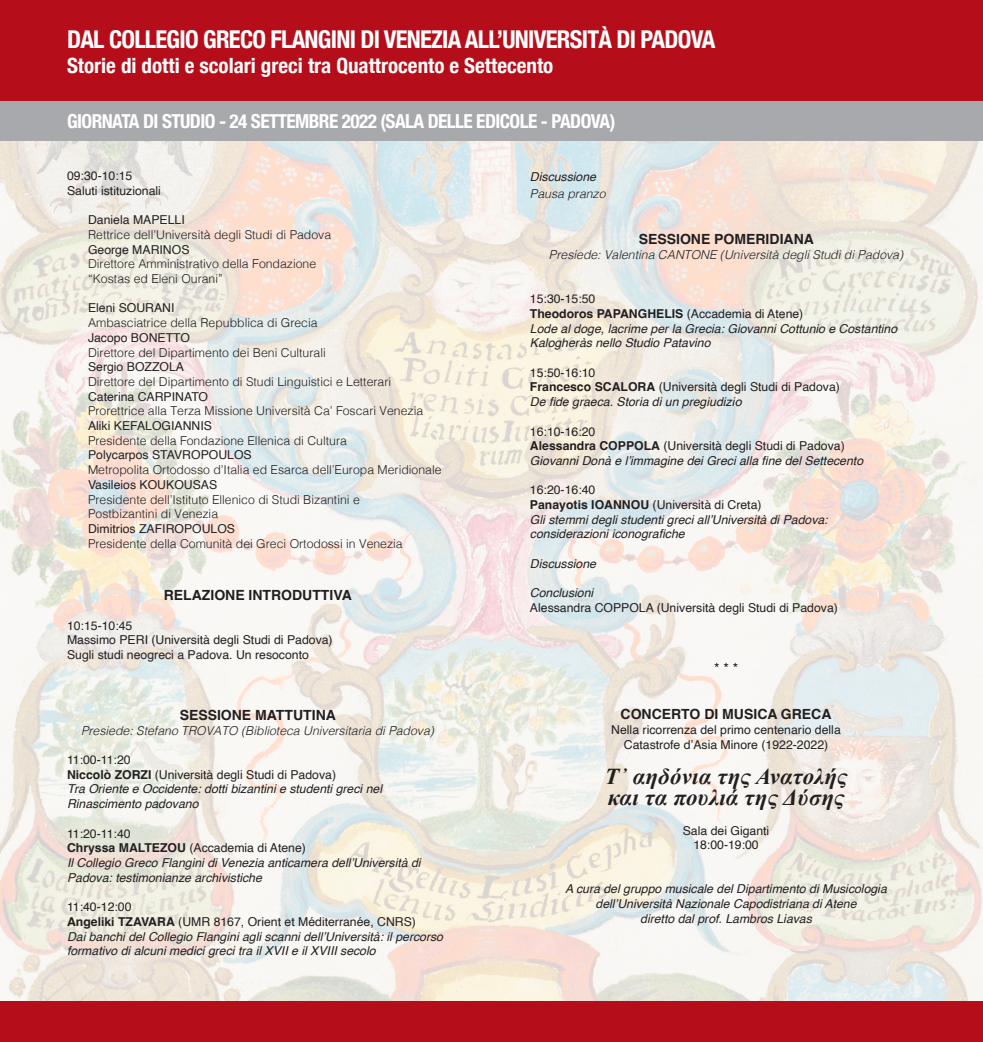
<style>
.page{position:relative;width:983px;height:1042px;background:#fff}
.page>*{position:absolute;margin:0;border:0;box-sizing:border-box;transform-origin:0 0}
.t1{font:700 condensed 24.5px "Helvetica Neue";letter-spacing:-.03em;color:#fff}
.t2{font:italic 700 22.75px/21px "Times New Roman";letter-spacing:.01em;color:#231f20}
.t3{font:700 condensed 21px "Helvetica Neue";color:#fff}
.t4{font:700 condensed 19.25px "Helvetica Neue";letter-spacing:-.03em;color:#fff}
.t5{font:700 14px "Helvetica";color:#231f20}
.t6{font:14px "Helvetica";color:#231f20}
.t7{font:italic 12.25px/14.7px "Helvetica";color:#231f20}
.t8{font:300 12.25px/14.7px "Helvetica";color:#231f20}
.t9{font:12.25px "Helvetica";color:#231f20}
.t10{font:italic 300 12.25px "Helvetica";color:#231f20}
.t11{font:700 12.25px "Helvetica";color:#231f20}
.s1{font-weight:400}
.s2{font-weight:700}
</style>
<div class="page">
<img style="left:0;top:140px;width:982px;height:862px">
<div style="left:0;top:0;width:982px;height:103px;background:#b50e1a"></div>
<div style="left:0;top:1002px;width:982px;height:40px;background:#b50e1a"></div>
<div style="left:0;top:101px;width:982px;height:39px;background:#a8a9ad"></div>
<p class="t1" style="left:67px;top:19px;width:649px">DAL COLLEGIO GRECO FLANGINI DI VENEZIA ALL’UNIVERSITÀ DI PADOVA</p>
<p class="t3" style="left:67px;top:48px;width:487px">Storie di dotti e scolari greci tra Quattrocento e Settecento</p>
<p class="t4" style="left:67px;top:105px;width:549px">GIORNATA DI STUDIO - 24 SETTEMBRE 2022 (SALA DELLE EDICOLE - PADOVA)</p>
<p class="t9" style="left:67px;top:166px;width:67px">09:30-10:15</p>
<p class="t9" style="left:67px;top:181px;width:95px">Saluti istituzionali</p>
<p class="t8" style="left:88px;top:212px;width:245px"><span class="s1">Daniela MAPELLI<br></span>Rettrice dell’Università degli Studi di Padova</p>
<p class="t8" style="left:88px;top:241px;width:230px"><span class="s1">George MARINOS<br></span>Direttore Amministrativo della Fondazione “Kostas ed Eleni Ourani”</p>
<p class="t8" style="left:88px;top:300px;width:231px"><span class="s1">Eleni SOURANI<br></span>Ambasciatrice della Repubblica di Grecia</p>
<p class="t8" style="left:88px;top:329px;width:239px"><span class="s1">Jacopo BONETTO<br></span>Direttore del Dipartimento dei Beni Culturali</p>
<p class="t8" style="left:88px;top:359px;width:304px"><span class="s1">Sergio BOZZOLA<br></span>Direttore del Dipartimento di Studi Linguistici e Letterari</p>
<p class="t8" style="left:88px;top:388px;width:336px"><span class="s1">Caterina CARPINATO<br></span>Prorettrice alla Terza Missione Università Ca’ Foscari Venezia</p>
<p class="t8" style="left:88px;top:417px;width:260px"><span class="s1">Aliki KEFALOGIANNIS<br></span>Presidente della Fondazione Ellenica di Cultura</p>
<p class="t8" style="left:88px;top:447px;width:355px"><span class="s1">Polycarpos STAVROPOULOS<br></span>Μetropolita Ortodosso d’Italia ed Esarca dell’Europa Meridionale</p>
<p class="t8" style="left:88px;top:476px;width:273px"><span class="s1">Vasileios KOUKOUSAS<br></span>Presidente dell’Istituto Ellenico di Studi Bizantini e<br>Postbizantini di Venezia</p>
<p class="t8" style="left:88px;top:520px;width:316px"><span class="s1">Dimitrios ZAFIROPOULOS<br></span>Presidente della Comunità dei Greci Ortodossi in Venezia</p>
<p class="t5" style="left:164px;top:587px;width:189px">RELAZIONE INTRODUTTIVA</p>
<p class="t9" style="left:67px;top:616px;width:67px">10:15-10:45</p>
<p class="t9" style="left:67px;top:630px;width:267px">Massimo PERI (Università degli Studi di Padova)</p>
<p class="t9" style="left:67px;top:645px;width:243px">Sugli studi neogreci a Padova. Un resoconto</p>
<p class="t5" style="left:180px;top:706px;width:158px">SESSIONE MATTUTINA</p>
<p class="t10" style="left:81px;top:720px;width:354px">Presiede: Stefano TROVATO (Biblioteca Universitaria di Padova)</p>
<p class="t9" style="left:67px;top:750px;width:65px">11:00-11:20</p>
<p class="t9" style="left:67px;top:765px;width:270px"><span class="s2">Niccolò ZORZI</span> (Università degli Studi di Padova)</p>
<p class="t7" style="left:67px;top:782px;width:316px">Tra Oriente e Occidente: dotti bizantini e studenti greci nel<br>Rinascimento padovano</p>
<p class="t9" style="left:67px;top:824px;width:65px">11:20-11:40</p>
<p class="t9" style="left:67px;top:838px;width:240px"><span class="s2">Chryssa MALTEZOU</span> (Accademia di Atene)</p>
<p class="t7" style="left:67px;top:855px;width:355px">Il Collegio Greco Flangini di Venezia anticamera dell’Università di<br>Padova: testimonianze archivistiche</p>
<p class="t9" style="left:67px;top:897px;width:66px">11:40-12:00</p>
<p class="t9" style="left:67px;top:912px;width:350px"><span class="s2">Angeliki TZAVARA</span> (UMR 8167, Orient et Méditerranée, CNRS)</p>
<p class="t7" style="left:67px;top:929px;width:377px">Dai banchi del Collegio Flangini agli scanni dell’Università: il percorso formativo di alcuni medici greci tra il XVII e il XVIII secolo</p>
<p class="t7" style="left:530px;top:170px;width:68px">Discussione</p>
<p class="t10" style="left:530px;top:183px;width:77px">Pausa pranzo</p>
<p class="t5" style="left:638px;top:231px;width:177px">SESSIONE POMERIDIANA</p>
<p class="t10" style="left:549px;top:244px;width:355px">Presiede: Valentina CANTONE (Università degli Studi di Padova)</p>
<p class="t9" style="left:530px;top:289px;width:67px">15:30-15:50</p>
<p class="t11" style="left:530px;top:306px;width:275px">Theodoros PAPANGHELIS <span class="s1">(Accademia di Atene)</span></p>
<p class="t7" style="left:530px;top:321px;width:368px">Lode al doge, lacrime per la Grecia: Giovanni Cottunio e Costantino<br>Kalogheràs nello Studio Patavino</p>
<p class="t9" style="left:530px;top:363px;width:67px">15:50-16:10</p>
<p class="t9" style="left:530px;top:378px;width:311px"><span class="s2">Francesco SCALORA</span> (Università degli Studi di Padova)</p>
<p class="t7" style="left:530px;top:395px;width:213px">De fide graeca. Storia di un pregiudiziο</p>
<p class="t9" style="left:530px;top:422px;width:67px">16:10-16:20</p>
<p class="t9" style="left:530px;top:436px;width:316px"><span class="s2">Alessandra COPPOLA</span> (Università degli Studi di Padova)</p>
<p class="t7" style="left:530px;top:453px;width:334px">Giovanni Donà e l’immagine dei Greci alla fine del Settecento</p>
<p class="t9" style="left:530px;top:480px;width:67px">16:20-16:40</p>
<p class="t9" style="left:530px;top:495px;width:233px"><span class="s2">Panayotis IOANNOU</span> (Università di Creta)</p>
<p class="t7" style="left:530px;top:512px;width:299px">Gli stemmi degli studenti greci all’Università di Padova: considerazioni iconografiche</p>
<p class="t7" style="left:530px;top:556px;width:68px">Discussione</p>
<p class="t7" style="left:530px;top:586px;width:65px">Conclusioni</p>
<p class="t9" style="left:530px;top:598px;width:309px">Alessandra COPPOLA (Università degli Studi di Padova)</p>
<p class="t6" style="left:713px;top:657px;width:26px">* * *</p>
<p class="t5" style="left:620px;top:705px;width:212px">CONCERTO DI MUSICA GRECA</p>
<p class="t9" style="left:611px;top:720px;width:231px">Nella ricorrenza del primo centenario della</p>
<p class="t9" style="left:623px;top:735px;width:206px">Catastrofe d’Asia Minore (1922-2022)</p>
<p class="t2" style="left:604px;top:765px;width:244px">Τ᾽ αηδόνια της Ανατολής και τα πουλιά της Δύσης</p>
<p class="t9" style="left:682px;top:821px;width:88px">Sala dei Giganti</p>
<p class="t9" style="left:693px;top:835px;width:67px">18:00-19:00</p>
<p class="t7" style="left:565px;top:882px;width:323px">A cura del gruppo musicale del Dipartimento di Musicologia</p>
<p class="t7" style="left:595px;top:897px;width:262px">dell’Università Nazionale Capodistriana di Atene</p>
<p class="t7" style="left:640px;top:911px;width:173px">diretto dal prof. Lambros Liavas</p>
</div>
